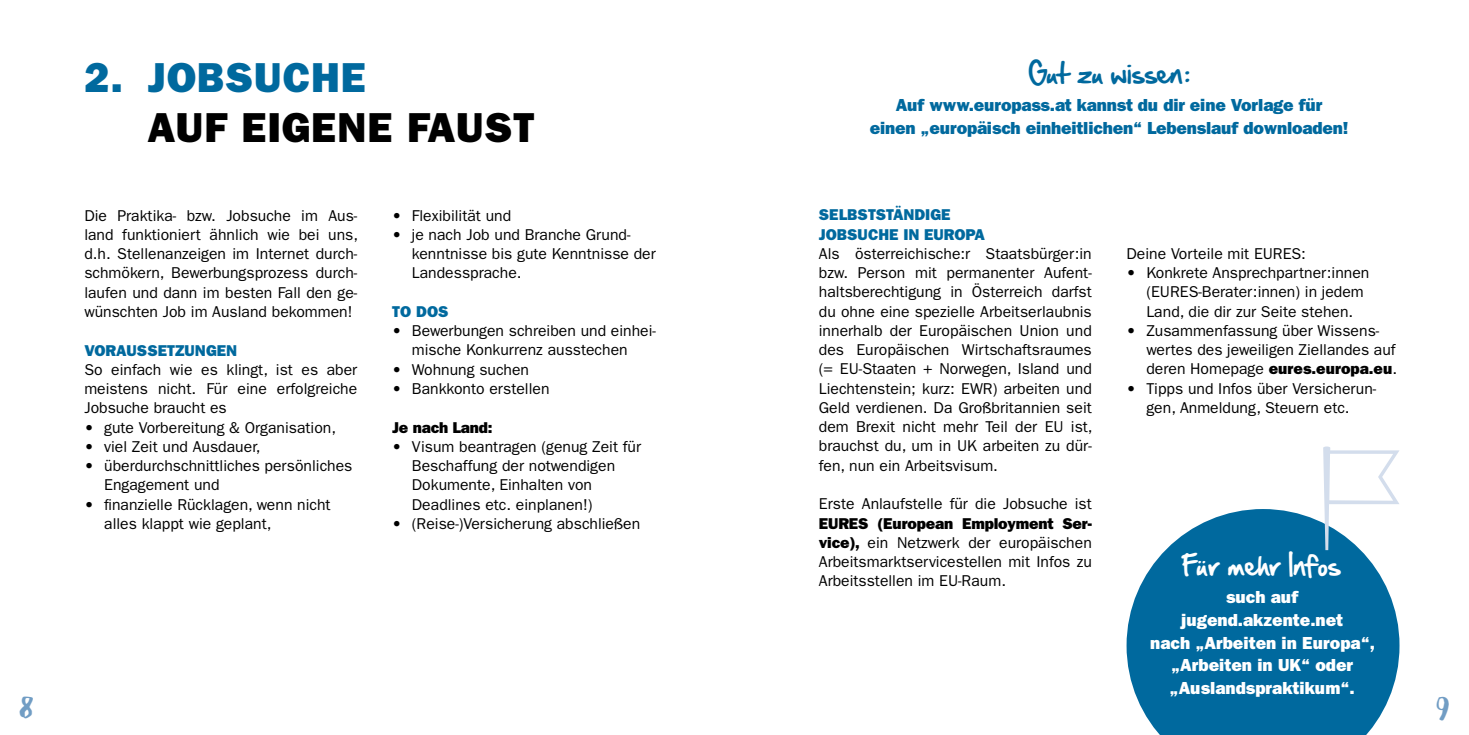
<style>
.page{position:relative;width:1469px;height:735px;background:#fff}
.page>*{position:absolute;margin:0;border:0;box-sizing:border-box;transform-origin:0 0}
.t1{font:44.8px "Debby";color:#719dc4}
.t2{font:42px "ITC Franklin Gothic Std Hvy";letter-spacing:.02em;color:#000}
.t3{font:42px "ITC Franklin Gothic Std Hvy";letter-spacing:.02em;color:#00699e}
.t4{font:24.5px "Hand Of Sean";letter-spacing:.02em;color:#00699e}
.t5{font:24.5px "Hand Of Sean";letter-spacing:.02em;color:#fff}
.t6{font:17.5px/22.8px "ITC Franklin Gothic Std Hvy";letter-spacing:-.01em;color:#00699e;text-align:center}
.t7{font:17.5px/22.8px "ITC Franklin Gothic Std Hvy";color:#fff;text-align:center}
.t8{font:15.75px/19.2px "ITC Franklin Gothic Std";color:#000}
.t9{font:15.75px "ITC Franklin Gothic Std Hvy";letter-spacing:-.01em;color:#000}
.t10{font:15.75px/19.2px "ITC Franklin Gothic Std Hvy";color:#00699e}
.s1{font-family:"ITC Franklin Gothic Std Hvy"}
.s2{font-family:"ITC Franklin Gothic Std"}
</style>
<div class="page">
<svg style="left:1126px;top:509px;width:273px;height:225px;background:#1f7baa"></svg>
<svg style="left:1323px;top:446px;width:76px;height:104px"></svg>
<h2 class="t3" style="left:84px;top:53px;width:283px">2. JOBSUCHE</h2>
<h2 class="t2" style="left:147px;top:103px;width:388px">AUF EIGENE FAUST</h2>
<h3 class="t4" style="left:1028px;top:51px;width:162px">Gut zu wissen:</h3>
<p class="t6" style="left:869px;top:94px;width:480px">Auf www.europass.at kannst du dir eine Vorlage für<br>einen „europäisch einheitlichen“ Lebenslauf downloaden!</p>
<p class="t10" style="left:819px;top:205px;width:168px">SELBSTSTÄNDIGE<br>JOBSUCHE IN EUROPA</p>
<p class="t8" style="left:819px;top:244px;width:275px;text-align:justify">Als österreichische:r Staatsbürger:in bzw. Person mit permanenter Aufent&shy;haltsberechtigung in Österreich darfst du ohne eine spezielle Arbeitserlaubnis innerhalb der Europäischen Union und des Europäischen Wirtschaftsraumes (= EU-Staaten + Norwegen, Island und Liechtenstein; kurz: EWR) arbeiten und Geld verdienen. Da Großbritannien seit dem Brexit nicht mehr Teil der EU ist, brauchst du, um in UK arbeiten zu dür&shy;fen, nun ein Arbeitsvisum.</p>
<p class="t8" style="left:819px;top:494px;width:274px">Erste Anlaufstelle für die Jobsuche ist</p>
<p class="t9" style="left:819px;top:513px;width:274px">EURES (European Employment Ser-</p>
<p class="t8" style="left:819px;top:532px;width:274px;text-align:justify"><span class="s1">vice),</span> ein Netzwerk der europäischen Arbeitsmarktservicestellen mit Infos zu Arbeitsstellen im EU-Raum.</p>
<p class="t8" style="left:392px;top:205px;width:121px"><span class="s1">•</span> Flexibilität und</p>
<p class="t8" style="left:412px;top:225px;width:245px;text-indent:-20px"><span class="s1">•</span> je nach Job und Branche Grund&shy;kenntnisse bis gute Kenntnisse der<br>Landessprache.</p>
<p class="t10" style="left:392px;top:302px;width:58px">TO DOS</p>
<p class="t8" style="left:392px;top:321px;width:265px;text-align:center"><span class="s1">•</span> Bewerbungen schreiben und einhei&shy;mische Konkurrenz ausstechen</p>
<p class="t8" style="left:392px;top:359px;width:139px"><span class="s1">•</span> Wohnung suchen</p>
<p class="t8" style="left:392px;top:379px;width:159px"><span class="s1">•</span> Bankkonto erstellen</p>
<p class="t9" style="left:392px;top:417px;width:102px">Je nach Land:</p>
<p class="t8" style="left:412px;top:436px;width:231px;text-indent:-20px"><span class="s1">•</span> Visum beantragen (genug Zeit für<br>Beschaffung der notwendigen<br>Dokumente, Einhalten von<br>Deadlines etc. einplanen!)</p>
<p class="t8" style="left:392px;top:513px;width:250px"><span class="s1">•</span> (Reise-)Versicherung abschließen</p>
<p class="t8" style="left:84px;top:206px;width:275px;text-align:justify">Die Praktika- bzw. Jobsuche im Aus&shy;land funktioniert ähnlich wie bei uns, d.h. Stellenanzeigen im Internet durch&shy;schmökern, Bewerbungsprozess durch&shy;laufen und dann im besten Fall den ge&shy;wünschten Job im Ausland bekommen!</p>
<p class="t10" style="left:84px;top:340px;width:154px">VORAUSSETZUNGEN</p>
<p class="t8" style="left:84px;top:360px;width:274px;text-align:justify">So einfach wie es klingt, ist es aber meistens nicht. Für eine erfolgreiche Jobsuche braucht es</p>
<p class="t8" style="left:84px;top:417px;width:253px"><span class="s1">•</span> gute Vorbereitung &amp; Organisation,</p>
<p class="t8" style="left:84px;top:436px;width:178px"><span class="s1">•</span> viel Zeit und Ausdauer,</p>
<p class="t8" style="left:104px;top:456px;width:250px;text-indent:-20px"><span class="s1">•</span> überdurchschnittliches persönliches<br>Engagement und</p>
<p class="t8" style="left:104px;top:494px;width:228px;text-indent:-20px"><span class="s1">•</span> finanzielle Rücklagen, wenn nicht alles klappt wie geplant,</p>
<p class="t8" style="left:1126px;top:244px;width:181px">Deine Vorteile mit EURES:</p>
<p class="t8" style="left:1146px;top:263px;width:224px;text-indent:-20px"><span class="s1">•</span> Konkrete Ansprechpartner:innen (EURES-Berater:innen) in jedem<br>Land, die dir zur Seite stehen.</p>
<p class="t8" style="left:1146px;top:321px;width:251px;text-indent:-20px"><span class="s1">•</span> Zusammenfassung über Wissens&shy;wertes des jeweiligen Ziellandes auf</p>
<p class="t9" style="left:1146px;top:359px;width:252px"><span class="s2">deren Homepage</span> eures.europa.eu<span class="s2">.</span></p>
<p class="t8" style="left:1126px;top:378px;width:251px;text-align:center"><span class="s1">•</span> Tipps und Infos über Versicherun&shy;gen, Anmeldung, Steuern etc.</p>
<h3 class="t5" style="left:1183px;top:543px;width:158px">Für mehr Infos</h3>
<p class="t7" style="left:1150px;top:585px;width:226px">such auf jugend.akzente.net<br>nach „Arbeiten in Europa“, „Arbeiten in UK“ oder „Auslandspraktikum“.</p>
<h1 class="t1" style="left:20px;top:674px;width:15px">8</h1>
<h1 class="t1" style="left:1436px;top:674px;width:14px">9</h1>
</div>
